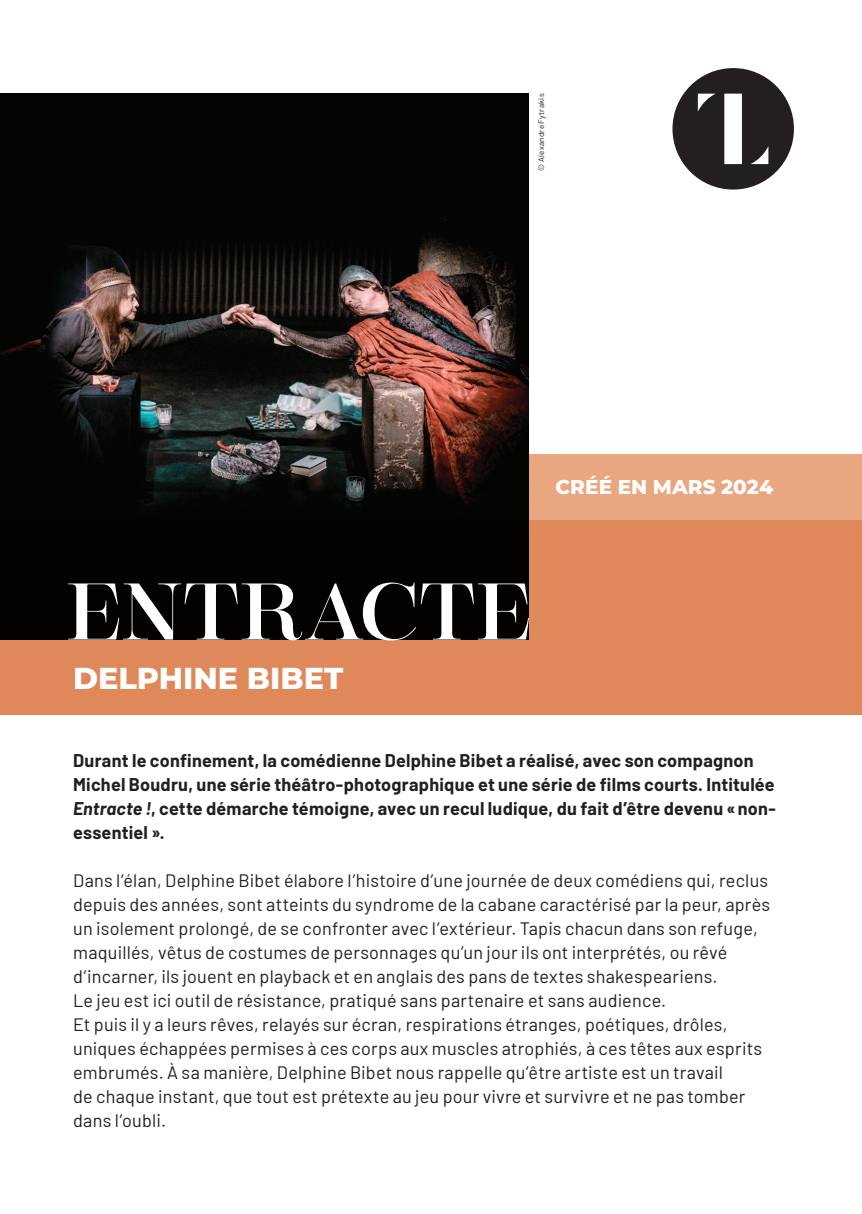
<style>
.page{position:relative;width:862px;height:1214px;background:#fff}
.page>*{position:absolute;margin:0;border:0;box-sizing:border-box;transform-origin:0 0}
.t1{font:80px "Encorpada Classic";letter-spacing:-.005em;color:#fff}
.t2{font:800 30.2px "Montserrat";color:#fff}
.t3{font:800 20px "Montserrat";letter-spacing:.005em;color:#fff}
.t4{font:18px/24px "Barlow";letter-spacing:.01em;color:#231f20}
.t5{font:700 18px/24px "Barlow";letter-spacing:.015em;color:#231f20}
.t6{font:8px "Barlow";letter-spacing:.035em;color:#231f20}
.s1{font-style:italic}
</style>
<div class="page">
<svg style="left:672px;top:68px;width:122px;height:121px"></svg>
<div style="left:0;top:519px;width:862px;height:195px;background:#df8859"></div>
<div style="left:529px;top:454px;width:333px;height:65px;background:#e9a781"></div>
<img style="left:0;top:94px;width:529px;height:545px">
<p class="t6" style="left:535px;top:171px;width:78px;rotate:-90deg">© Alexandre Fytrakis</p>
<p class="t3" style="left:555px;top:472px;width:219px">CRÉÉ EN MARS 2024</p>
<h1 class="t1" style="left:66px;top:556px;width:468px">ENTRACTE</h1>
<h2 class="t2" style="left:73px;top:656px;width:272px">DELPHINE BIBET</h2>
<p class="t5" style="left:73px;top:746px;width:704px">Durant le confinement, la comédienne Delphine Bibet a réalisé, avec son compagnon Michel Boudru, une série théâtro-photographique et une série de films courts. Intitulée <span class="s1">Entracte !</span>, cette démarche témoigne, avec un recul ludique, du fait d’être devenu «non&shy;essentiel ».</p>
<p class="t4" style="left:73px;top:866px;width:698px">Dans l’élan, Delphine Bibet élabore l’histoire d’une journée de deux comédiens qui, reclus depuis des années, sont atteints du syndrome de la cabane caractérisé par la peur, après un isolement prolongé, de se confronter avec l’extérieur. Tapis chacun dans son refuge, maquillés, vêtus de costumes de personnages qu’un jour ils ont interprétés, ou rêvé d’incarner, ils jouent en playback et en anglais des pans de textes shakespeariens.<br>Le jeu est ici outil de résistance, pratiqué sans partenaire et sans audience.<br>Et puis il y a leurs rêves, relayés sur écran, respirations étranges, poétiques, drôles, uniques échappées permises à ces corps aux muscles atrophiés, à ces têtes aux esprits embrumés. À sa manière, Delphine Bibet nous rappelle qu’être artiste est un travail<br>de chaque instant, que tout est prétexte au jeu pour vivre et survivre et ne pas tomber dans l’oubli.</p>
</div>
